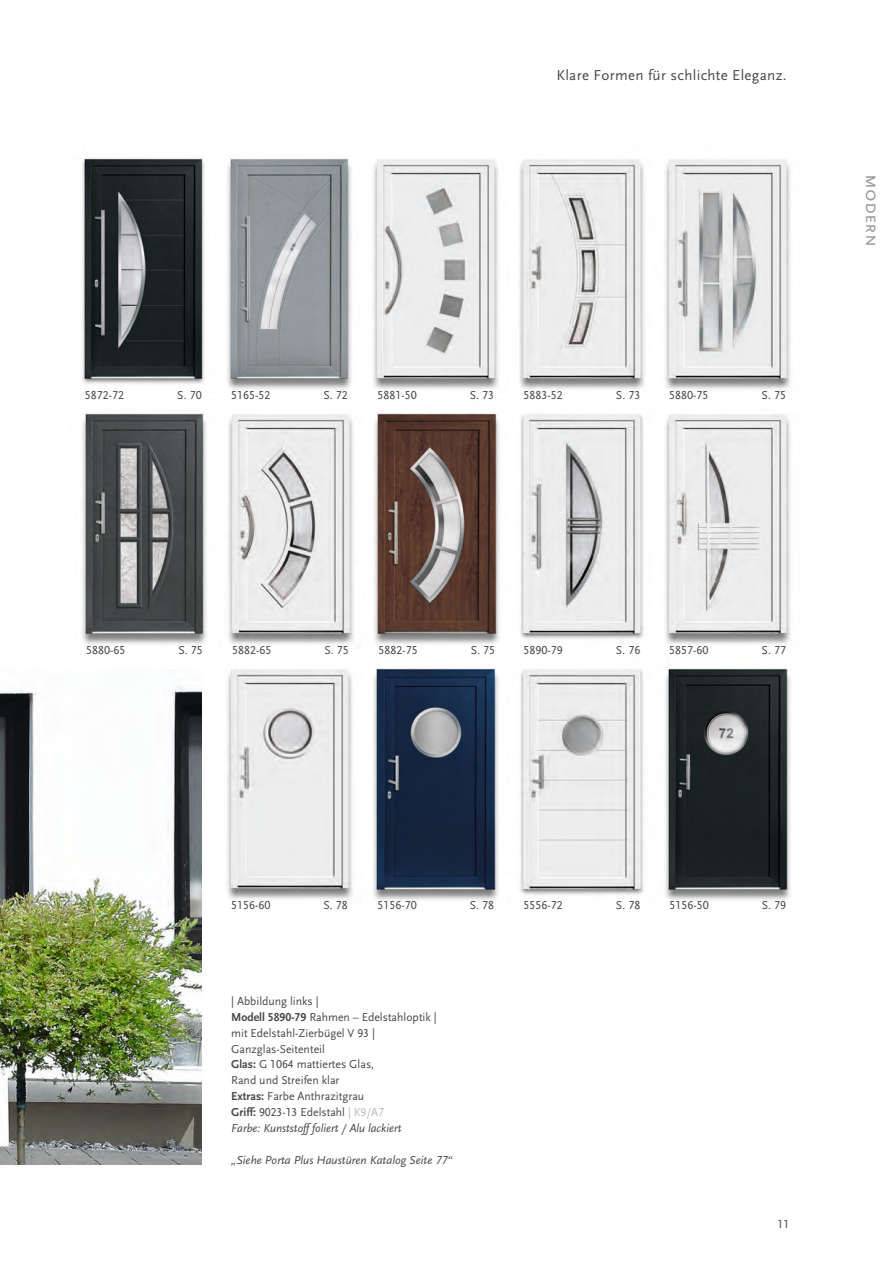
<style>
.page{position:relative;width:893px;height:1263px;background:#fff}
.page>*{position:absolute;margin:0;border:0;box-sizing:border-box;transform-origin:0 0}
.t1{font:19.5px "Scala Sans LF Caps";letter-spacing:.005em;color:#999}
.t2{font:15px "Scala Sans LF";letter-spacing:.02em;color:#484848}
.t3{font:12px/15.9px "Scala Sans LF";color:#484848}
.t4{font:italic 12px "Scala Sans LF";color:#484848}
.s1{font-weight:700}
.s2{color:#bababb}
.s3{font-style:italic}
</style>
<div class="page">
<img style="left:82px;top:158px;width:709px;height:232px">
<img style="left:82px;top:413px;width:709px;height:231px">
<img style="left:226px;top:668px;width:565px;height:232px">
<img style="left:0;top:686px;width:202px;height:478px">
<p class="t2" style="left:556px;top:67px;width:232px">Klare Formen für schlichte Eleganz.</p>
<p class="t3" style="left:85px;top:387px;width:41px">5872-72</p>
<p class="t3" style="left:177px;top:387px;width:26px">S. 70</p>
<p class="t3" style="left:231px;top:387px;width:41px">5165-52</p>
<p class="t3" style="left:323px;top:387px;width:26px">S. 72</p>
<p class="t3" style="left:669px;top:387px;width:41px">5880-75</p>
<p class="t3" style="left:762px;top:387px;width:26px">S. 75</p>
<p class="t3" style="left:377px;top:387px;width:41px">5881-50</p>
<p class="t3" style="left:470px;top:387px;width:26px">S. 73</p>
<p class="t3" style="left:524px;top:387px;width:41px">5883-52</p>
<p class="t3" style="left:616px;top:387px;width:26px">S. 73</p>
<h1 class="t1" style="left:883px;top:174px;width:74px;rotate:90deg">modern</h1>
<p class="t3" style="left:86px;top:642px;width:41px">5880-65</p>
<p class="t3" style="left:178px;top:642px;width:26px">S. 75</p>
<p class="t3" style="left:232px;top:642px;width:41px">5882-65</p>
<p class="t3" style="left:325px;top:642px;width:26px">S. 75</p>
<p class="t3" style="left:378px;top:642px;width:41px">5882-75</p>
<p class="t3" style="left:471px;top:642px;width:26px">S. 75</p>
<p class="t3" style="left:524px;top:642px;width:41px">5890-79</p>
<p class="t3" style="left:616px;top:642px;width:26px">S. 76</p>
<p class="t3" style="left:669px;top:642px;width:41px">5857-60</p>
<p class="t3" style="left:762px;top:642px;width:26px">S. 77</p>
<p class="t3" style="left:231px;top:897px;width:41px">5156-60</p>
<p class="t3" style="left:323px;top:897px;width:26px">S. 78</p>
<p class="t3" style="left:377px;top:897px;width:41px">5156-70</p>
<p class="t3" style="left:470px;top:897px;width:26px">S. 78</p>
<p class="t3" style="left:524px;top:897px;width:41px">5556-72</p>
<p class="t3" style="left:616px;top:897px;width:26px">S. 78</p>
<p class="t3" style="left:669px;top:897px;width:41px">5156-50</p>
<p class="t3" style="left:762px;top:897px;width:26px">S. 79</p>
<p class="t3" style="left:231px;top:993px;width:207px">| Abbildung links |<br><span class="s1">Modell 5890-79</span> Rahmen – Edelstahloptik | mit Edelstahl-Zierbügel V 93 |<br>Ganzglas-Seitenteil<br><span class="s1">Glas:</span> G 1064 mattiertes Glas,<br>Rand und Streifen klar<br><span class="s1">Extras:</span> Farbe Anthrazitgrau<br><span class="s1">Griff:</span> 9023-13 Edelstahl <span class="s2">| K9/A7<br></span><span class="s3">Farbe: Kunststoff foliert / Alu lackiert</span></p>
<p class="t4" style="left:231px;top:1154px;width:223px">„Siehe Porta Plus Haustüren Katalog Seite 77“</p>
<p class="t3" style="left:777px;top:1216px;width:13px">11</p>
</div>
